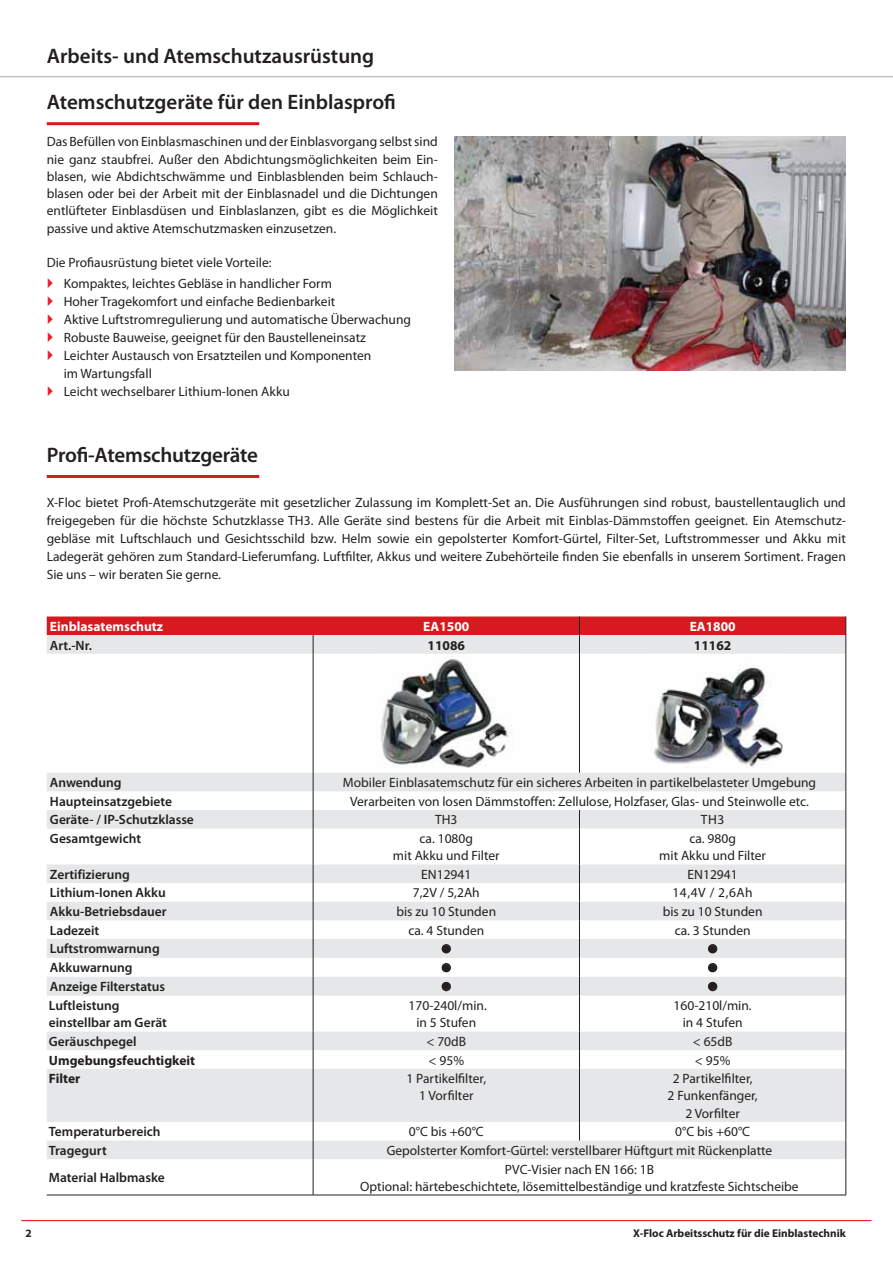
<style>
.page{position:relative;width:893px;height:1263px;background:#fff}
.page>*{position:absolute;margin:0;border:0;box-sizing:border-box;transform-origin:0 0}
.t1{font:600 21px "Myriad Pro";color:#231f20}
.t2{font:13.5px/17.2px "Myriad Pro";color:#231f20;text-align:center}
.t3{font:600 13.5px/18.9px "Myriad Pro";color:#231f20}
.t4{font:700 13.5px "Myriad Pro";color:#231f20}
.t5{font:700 13.5px "Myriad Pro";color:#fff}
.t6{font:700 11.25px "Myriad Pro";color:#231f20}
</style>
<div class="page">
<hr style="left:21px;top:1220px;width:850px;height:1px;background:#ed1c24">
<hr style="left:0;top:76px;width:893px;height:1px;background:#a7a9ac">
<img style="left:455px;top:136px;width:391px;height:234px">
<hr style="left:47px;top:122px;width:212px;height:3px;background:#d71920">
<hr style="left:47px;top:475px;width:212px;height:3px;background:#d71920">
<svg style="left:47px;top:654px;width:798px;height:505px"></svg>
<hr style="left:579px;top:654px;width:1px;height:119px;background:#231f20">
<hr style="left:845px;top:654px;width:1px;height:119px;background:#231f20">
<svg style="left:579px;top:1032px;width:1px;height:37px"></svg>
<svg style="left:845px;top:1032px;width:1px;height:37px"></svg>
<svg style="left:579px;top:810px;width:1px;height:19px"></svg>
<svg style="left:845px;top:773px;width:1px;height:56px"></svg>
<hr style="left:579px;top:829px;width:1px;height:35px;background:#231f20">
<hr style="left:845px;top:829px;width:1px;height:35px;background:#231f20">
<svg style="left:579px;top:864px;width:1px;height:132px"></svg>
<svg style="left:845px;top:864px;width:1px;height:132px"></svg>
<hr style="left:579px;top:996px;width:1px;height:36px;background:#231f20">
<hr style="left:845px;top:996px;width:1px;height:36px;background:#231f20">
<hr style="left:579px;top:1069px;width:1px;height:53px;background:#231f20">
<hr style="left:845px;top:1069px;width:1px;height:53px;background:#231f20">
<svg style="left:579px;top:1122px;width:1px;height:19px"></svg>
<svg style="left:845px;top:1122px;width:1px;height:37px"></svg>
<hr style="left:845px;top:1159px;width:1px;height:36px;background:#231f20">
<svg style="left:47px;top:617px;width:799px;height:37px;background:#de8286"></svg>
<hr style="left:313px;top:654px;width:1px;height:119px;background:#231f20">
<svg style="left:313px;top:773px;width:1px;height:56px"></svg>
<hr style="left:313px;top:829px;width:1px;height:35px;background:#231f20">
<hr style="left:313px;top:996px;width:1px;height:36px;background:#231f20">
<hr style="left:313px;top:1069px;width:1px;height:53px;background:#231f20">
<hr style="left:313px;top:1159px;width:1px;height:36px;background:#231f20">
<svg style="left:313px;top:864px;width:1px;height:132px"></svg>
<svg style="left:313px;top:1032px;width:1px;height:37px"></svg>
<svg style="left:313px;top:1122px;width:1px;height:37px"></svg>
<hr style="left:47px;top:1195px;width:799px;height:1px;background:#231f20">
<svg style="left:441px;top:943px;width:11px;height:11px"></svg>
<svg style="left:707px;top:943px;width:11px;height:11px"></svg>
<svg style="left:441px;top:962px;width:11px;height:11px"></svg>
<svg style="left:707px;top:962px;width:11px;height:11px"></svg>
<svg style="left:441px;top:981px;width:11px;height:11px"></svg>
<svg style="left:707px;top:981px;width:11px;height:11px"></svg>
<h1 class="t1" style="left:47px;top:48px;width:329px">Arbeits- und Atemschutzausrüstung</h1>
<h1 class="t1" style="left:47px;top:94px;width:351px">Atemschutzgeräte für den Einblasprofi</h1>
<p class="t2" style="left:47px;top:134px;width:393px;text-align:justify">Das Befüllen von Einblasmaschinen und der Einblasvorgang selbst sind nie ganz staubfrei. Außer den Abdichtungsmöglichkeiten beim Ein&shy;blasen, wie Abdichtschwämme und Einblasblenden beim Schlauch&shy;blasen oder bei der Arbeit mit der Einblasnadel und die Dichtungen entlüfteter Einblasdüsen und Einblaslanzen, gibt es die Möglichkeit passive und aktive Atemschutzmasken einzusetzen.</p>
<p class="t2" style="left:64px;top:253px;width:270px;line-height:21px;text-align:left;text-indent:-17px">Die Profiausrüstung bietet viele Vorteile:<br>Kompaktes, leichtes Gebläse in handlicher Form</p>
<p class="t2" style="left:64px;top:293px;width:349px;line-height:18px;text-align:left">Hoher Tragekomfort und einfache Bedienbarkeit<br>Aktive Luftstromregulierung und automatische Überwachung Robuste Bauweise, geeignet für den Baustelleneinsatz Leichter Austausch von Ersatzteilen und Komponenten<br>im Wartungsfall<br>Leicht wechselbarer Lithium-Ionen Akku</p>
<h1 class="t1" style="left:47px;top:447px;width:213px">Profi-Atemschutzgeräte</h1>
<p class="t2" style="left:47px;top:494px;width:801px;line-height:18px;text-align:justify">X-Floc bietet Profi-Atemschutzgeräte mit gesetzlicher Zulassung im Komplett-Set an. Die Ausführungen sind robust, baustellentauglich und freigegeben für die höchste Schutzklasse TH3. Alle Geräte sind bestens für die Arbeit mit Einblas-Dämmstoffen geeignet. Ein Atemschutz&shy;gebläse mit Luftschlauch und Gesichtsschild bzw. Helm sowie ein gepolsterter Komfort-Gürtel, Filter-Set, Luftstrommesser und Akku mit Ladegerät gehören zum Standard-Lieferumfang. Luftfilter, Akkus und weitere Zubehörteile finden Sie ebenfalls in unserem Sortiment. Fragen Sie uns – wir beraten Sie gerne.</p>
<p class="t5" style="left:50px;top:621px;width:115px">Einblasatemschutz</p>
<p class="t5" style="left:423px;top:621px;width:48px">EA1500</p>
<p class="t5" style="left:690px;top:621px;width:48px">EA1800</p>
<p class="t3" style="left:50px;top:636px;width:44px">Art.-Nr.</p>
<p class="t4" style="left:427px;top:640px;width:39px">11086</p>
<p class="t4" style="left:694px;top:640px;width:39px">11162</p>
<p class="t3" style="left:50px;top:774px;width:73px">Anwendung</p>
<p class="t2" style="left:343px;top:775px;width:475px">Mobiler Einblasatemschutz für ein sicheres Arbeiten in partikelbelasteter Umgebung</p>
<p class="t3" style="left:50px;top:793px;width:124px">Haupteinsatzgebiete</p>
<p class="t2" style="left:350px;top:793px;width:460px">Verarbeiten von losen Dämmstoffen: Zellulose, Holzfaser, Glas- und Steinwolle etc.</p>
<p class="t3" style="left:50px;top:811px;width:145px">Geräte- / IP-Schutzklasse</p>
<p class="t2" style="left:435px;top:812px;width:24px">TH3</p>
<p class="t2" style="left:701px;top:812px;width:25px">TH3</p>
<p class="t3" style="left:50px;top:830px;width:93px">Gesamtgewicht</p>
<p class="t2" style="left:393px;top:831px;width:108px">ca. 1080g<br>mit Akku und Filter</p>
<p class="t2" style="left:659px;top:831px;width:108px">ca. 980g<br>mit Akku und Filter</p>
<p class="t3" style="left:50px;top:866px;width:81px">Zertifizierung</p>
<p class="t2" style="left:421px;top:867px;width:52px">EN12941</p>
<p class="t2" style="left:687px;top:867px;width:52px">EN12941</p>
<p class="t3" style="left:50px;top:884px;width:117px">Lithium-Ionen Akku</p>
<p class="t2" style="left:413px;top:885px;width:68px">7,2V / 5,2Ah</p>
<p class="t2" style="left:672px;top:885px;width:82px">14,4V / 2,6Ah</p>
<p class="t3" style="left:50px;top:903px;width:118px">Akku-Betriebsdauer</p>
<p class="t2" style="left:396px;top:904px;width:101px">bis zu 10 Stunden</p>
<p class="t2" style="left:663px;top:904px;width:101px">bis zu 10 Stunden</p>
<p class="t3" style="left:50px;top:922px;width:51px">Ladezeit</p>
<p class="t2" style="left:408px;top:922px;width:77px">ca. 4 Stunden</p>
<p class="t2" style="left:675px;top:922px;width:77px">ca. 3 Stunden</p>
<p class="t3" style="left:49px;top:940px;width:118px">Luftstromwarnung<br>Akkuwarnung<br>Anzeige Filterstatus<br>Luftleistung</p>
<p class="t3" style="left:49px;top:1014px;width:119px">einstellbar am Gerät</p>
<p class="t2" style="left:409px;top:998px;width:80px">170-240l/min. in 5 Stufen</p>
<p class="t2" style="left:673px;top:998px;width:80px">160-210l/min. in 4 Stufen</p>
<p class="t3" style="left:49px;top:1033px;width:89px">Geräuschpegel</p>
<p class="t2" style="left:426px;top:1034px;width:41px">&lt; 70dB</p>
<p class="t2" style="left:693px;top:1034px;width:41px">&lt; 65dB</p>
<p class="t4" style="left:49px;top:1055px;width:148px">Umgebungsfeuchtigkeit</p>
<p class="t2" style="left:429px;top:1052px;width:37px">&lt; 95%</p>
<p class="t2" style="left:695px;top:1052px;width:37px">&lt; 95%</p>
<p class="t4" style="left:49px;top:1073px;width:33px">Filter</p>
<p class="t2" style="left:406px;top:1071px;width:81px">1 Partikelfilter,<br>1 Vorfilter</p>
<p class="t2" style="left:667px;top:1071px;width:92px">2 Partikelfilter,<br>2 Funkenfänger,<br>2 Vorfilter</p>
<p class="t3" style="left:49px;top:1123px;width:113px">Temperaturbereich</p>
<p class="t2" style="left:409px;top:1124px;width:76px">0°C bis +60°C</p>
<p class="t2" style="left:675px;top:1124px;width:76px">0°C bis +60°C</p>
<p class="t3" style="left:49px;top:1142px;width:59px">Tragegurt</p>
<p class="t2" style="left:387px;top:1143px;width:387px">Gepolsterter Komfort-Gürtel: verstellbarer Hüftgurt mit Rückenplatte</p>
<p class="t3" style="left:49px;top:1169px;width:117px">Material Halbmaske</p>
<p class="t2" style="left:360px;top:1161px;width:440px">PVC-Visier nach EN 166: 1B<br>Optional: härtebeschichtete, lösemittelbeständige und kratzfeste Sichtscheibe</p>
<p class="t6" style="left:26px;top:1229px;width:8px">2</p>
<p class="t6" style="left:633px;top:1229px;width:214px">X-Floc Arbeitsschutz für die Einblastechnik</p>
</div>
